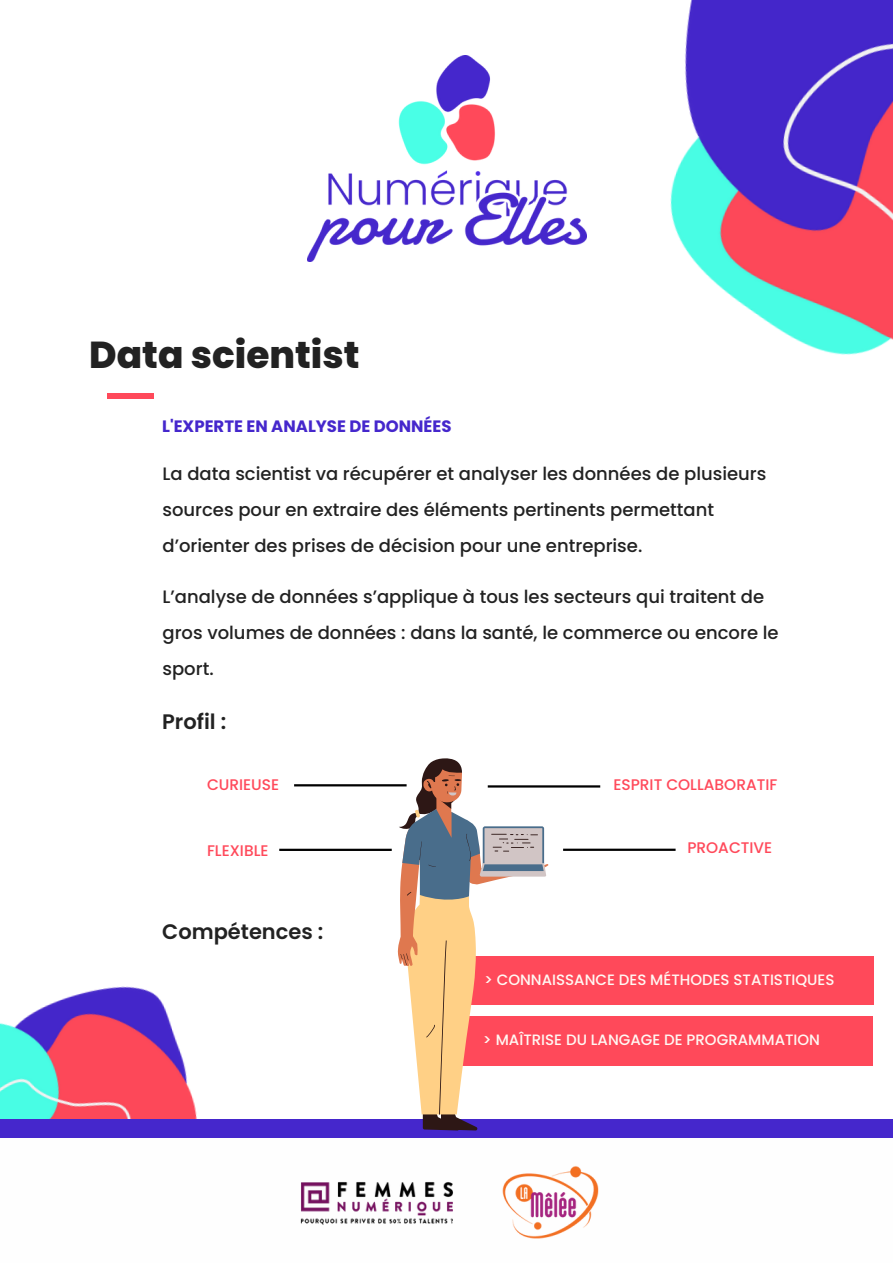
<style>
.page{position:relative;width:893px;height:1264px;background:#fff}
.page>*{position:absolute;margin:0;border:0;box-sizing:border-box;transform-origin:0 0}
.t1{font:800 37.5px "Poppins";color:#222}
.t2{font:600 21px "Poppins";color:#222}
.t3{font:500 18px/36px "Poppins";color:#222}
.t4{font:700 16.5px "Poppins";color:#4527cc}
.t5{font:500 15.3px "Poppins";color:#ff495a}
.t6{font:500 15px "Poppins";color:#fff8f3}
</style>
<div class="page">
<img style="left:0;top:986px;width:197px;height:133px">
<div style="left:0;top:1119px;width:892px;height:120px;background:#4527cc"></div>
<div style="left:0;top:1137px;width:892px;height:125px;background:#fefefe"></div>
<img style="left:300px;top:1182px;width:153px;height:43px">
<img style="left:502px;top:1166px;width:97px;height:73px">
<img style="left:307px;top:56px;width:279px;height:205px">
<img style="left:670px;top:0;width:222px;height:355px">
<div style="left:108px;top:393px;width:46px;height:5px;background:#ff495a"></div>
<hr style="left:563px;top:848px;width:112px;height:2px;background:#000">
<div style="left:465px;top:956px;width:408px;height:48px;background:#ff495a"></div>
<div style="left:446px;top:1016px;width:427px;height:49px;background:#ff495a"></div>
<hr style="left:294px;top:784px;width:112px;height:2px;background:#000">
<hr style="left:487px;top:785px;width:113px;height:2px;background:#000">
<hr style="left:279px;top:848px;width:113px;height:3px;background:#000">
<svg style="left:398px;top:758px;width:150px;height:372px"></svg>
<p class="t1" style="left:89px;top:328px;width:272px">Data scientist</p>
<p class="t4" style="left:162px;top:414px;width:291px">L'EXPERTE EN ANALYSE DE DONNÉES</p>
<p class="t3" style="left:162px;top:455px;width:605px">La data scientist va récupérer et analyser les données de plusieurs sources pour en extraire des éléments pertinents permettant d’orienter des prises de décision pour une entreprise.</p>
<p class="t3" style="left:162px;top:578px;width:617px">L’analyse de données s’applique à tous les secteurs qui traitent de gros volumes de données : dans la santé, le commerce ou encore le sport.</p>
<p class="t2" style="left:162px;top:707px;width:66px">Profil :</p>
<p class="t5" style="left:207px;top:774px;width:74px">CURIEUSE</p>
<p class="t5" style="left:207px;top:839px;width:63px">FLEXIBLE</p>
<p class="t2" style="left:162px;top:916px;width:163px">Compétences :</p>
<p class="t5" style="left:613px;top:774px;width:165px">ESPRIT COLLABORATIF</p>
<p class="t5" style="left:687px;top:837px;width:86px">PROACTIVE</p>
<p class="t6" style="left:484px;top:969px;width:352px">&gt; CONNAISSANCE DES MÉTHODES STATISTIQUES</p>
<p class="t6" style="left:483px;top:1029px;width:338px">&gt; MAÎTRISE DU LANGAGE DE PROGRAMMATION</p>
</div>
